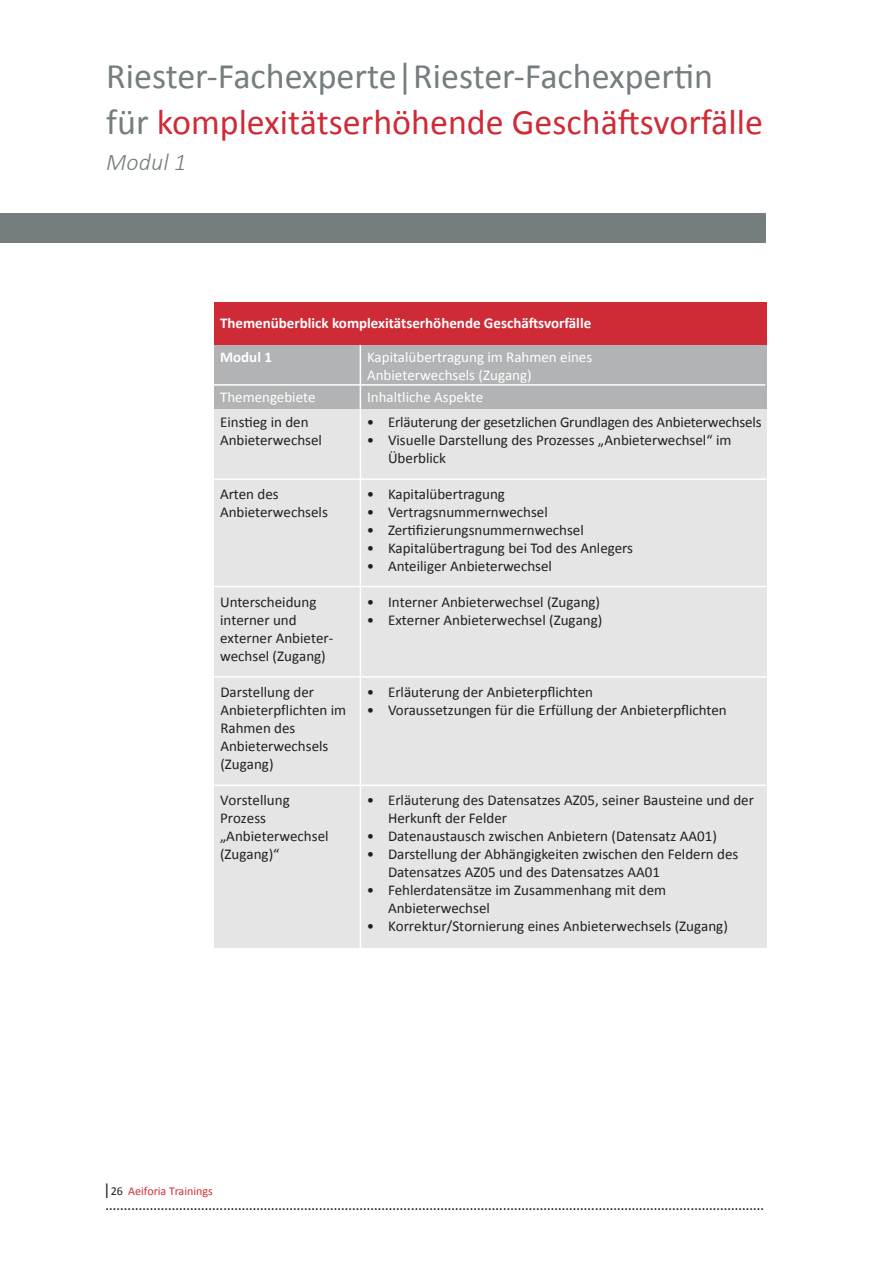
<style>
.page{position:relative;width:893px;height:1263px;background:#fff}
.page>*{position:absolute;margin:0;border:0;box-sizing:border-box;transform-origin:0 0}
.t1{font:36px "Calibri";color:#cf2b37}
.t2{font:36px "Calibri";color:#757d7e}
.t3{font:italic 300 24px "Calibri";letter-spacing:.005em;color:#757d7e}
.t4{font:16.5px "Calibri";color:#231f20}
.t5{font:15px/18px "Calibri";color:#231f20}
.t6{font:15px "Calibri";color:#fff}
.t7{font:700 15px "Calibri";color:#fff}
.t8{font:12px "Calibri";color:#cf2b37}
.s1{color:#757d7e}
.s2{font-size:16.5px;color:#231f20}
.s3{color:#231f20}
</style>
<div class="page">
<div style="left:0;top:213px;width:765px;height:29px;background:#757d7e"></div>
<div style="left:214px;top:344px;width:552px;height:66px;background:#b1b3b4"></div>
<div style="left:214px;top:410px;width:552px;height:538px;background:#e5e5e5"></div>
<div style="left:214px;top:302px;width:552px;height:42px;background:#cf2b37"></div>
<hr style="left:360px;top:345px;width:1px;height:65px;background:#fff">
<hr style="left:214px;top:478px;width:552px;height:2px;background:#fff">
<hr style="left:213px;top:384px;width:552px;height:2px;background:#fff">
<hr style="left:214px;top:586px;width:552px;height:1px;background:#fff">
<hr style="left:214px;top:676px;width:552px;height:2px;background:#fff">
<hr style="left:214px;top:784px;width:552px;height:2px;background:#fff">
<hr style="left:360px;top:410px;width:1px;height:552px;background:#fff">
<p class="t2" style="left:106px;top:53px;width:608px">Riester-Fachexperte|Riester-Fachexpertin</p>
<p class="t1" style="left:106px;top:100px;width:658px"><span class="s1">für</span> komplexitätserhöhende Geschäftsvorfälle</p>
<p class="t3" style="left:106px;top:147px;width:82px">Modul 1</p>
<p class="t7" style="left:220px;top:314px;width:373px">Themenüberblick komplexitätserhöhende Geschäftsvorfälle</p>
<p class="t7" style="left:220px;top:347px;width:53px">Modul 1</p>
<p class="t6" style="left:367px;top:347px;width:227px">Kapitalübertragung im Rahmen eines</p>
<p class="t6" style="left:367px;top:365px;width:166px">Anbieterwechsels (Zugang)</p>
<p class="t6" style="left:220px;top:388px;width:97px">Themengebiete</p>
<p class="t6" style="left:367px;top:388px;width:118px">Inhaltliche Aspekte</p>
<p class="t5" style="left:220px;top:412px;width:103px">Einstieg in den<br>Anbieterwechsel</p>
<p class="t5" style="left:220px;top:484px;width:109px">Arten des<br>Anbieterwechsels</p>
<p class="t5" style="left:220px;top:592px;width:115px">Unterscheidung interner und externer Anbieter&shy;wechsel (Zugang)</p>
<p class="t5" style="left:220px;top:682px;width:127px">Darstellung der<br>Anbieterpflichten im<br>Rahmen des<br>Anbieterwechsels (Zugang)</p>
<p class="t5" style="left:220px;top:790px;width:110px">Vorstellung<br>Prozess „Anbieterwechsel (Zugang)“</p>
<p class="t5" style="left:367px;top:412px;width:396px">• Erläuterung der gesetzlichen Grundlagen des Anbieterwechsels</p>
<p class="t5" style="left:367px;top:430px;width:366px">• Visuelle Darstellung des Prozesses „Anbieterwechsel“ im</p>
<p class="t5" style="left:388px;top:448px;width:60px">Überblick</p>
<p class="t5" style="left:367px;top:484px;width:140px">• Kapitalübertragung</p>
<p class="t5" style="left:367px;top:502px;width:183px">• Vertragsnummernwechsel</p>
<p class="t5" style="left:367px;top:520px;width:219px">• Zertifizierungsnummernwechsel</p>
<p class="t5" style="left:367px;top:538px;width:268px">• Kapitalübertragung bei Tod des Anlegers</p>
<p class="t5" style="left:367px;top:556px;width:187px">• Anteiliger Anbieterwechsel</p>
<p class="t5" style="left:367px;top:592px;width:235px">• Interner Anbieterwechsel (Zugang)</p>
<p class="t5" style="left:367px;top:610px;width:237px">• Externer Anbieterwechsel (Zugang)</p>
<p class="t5" style="left:367px;top:682px;width:228px">• Erläuterung der Anbieterpflichten</p>
<p class="t5" style="left:367px;top:700px;width:362px">• Voraussetzungen für die Erfüllung der Anbieterpflichten</p>
<p class="t5" style="left:367px;top:790px;width:389px">• Erläuterung des Datensatzes AZ05, seiner Bausteine und der</p>
<p class="t5" style="left:388px;top:808px;width:121px">Herkunft der Felder</p>
<p class="t5" style="left:367px;top:826px;width:352px">• Datenaustausch zwischen Anbietern (Datensatz AA01)</p>
<p class="t5" style="left:367px;top:844px;width:373px">• Darstellung der Abhängigkeiten zwischen den Feldern des</p>
<p class="t5" style="left:388px;top:862px;width:273px">Datensatzes AZ05 und des Datensatzes AA01</p>
<p class="t5" style="left:367px;top:880px;width:301px">• Fehlerdatensätze im Zusammenhang mit dem</p>
<p class="t5" style="left:388px;top:898px;width:103px">Anbieterwechsel</p>
<p class="t5" style="left:367px;top:916px;width:363px">• Korrektur/Stornierung eines Anbieterwechsels (Zugang)</p>
<p class="t8" style="left:103px;top:1183px;width:111px"><span class="s2">|</span><span class="s3">26</span> Aeiforia Trainings</p>
<p class="t4" style="left:105px;top:1195px;width:661px">...................................................................................................................................................................................</p>
</div>
